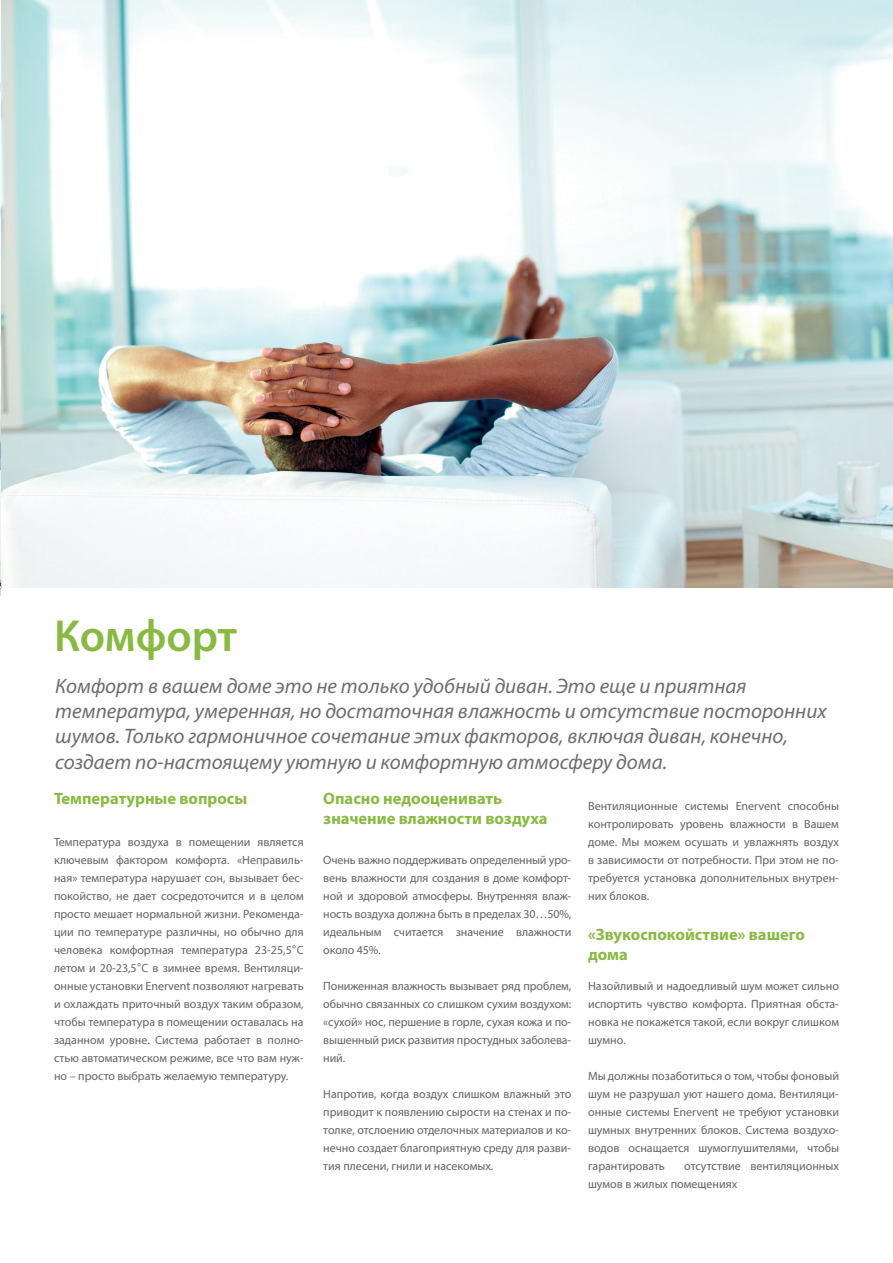
<style>
.page{position:relative;width:893px;height:1263px;background:#fff}
.page>*{position:absolute;margin:0;border:0;box-sizing:border-box;transform-origin:0 0}
.t1{font:600 45px "Myriad Pro";color:#88ba41}
.t2{font:italic 21px/25.2px "Myriad Pro";color:#6c6d70}
.t3{font:700 16.5px/19.8px "Myriad Pro";color:#88ba41}
.Body_Text{font:12px/18px "Myriad Pro";color:#636366;text-align:justify}
.s1{font-family:"Arial"}
</style>
<div class="page">
<img style="left:0;top:0;width:1px;height:595px">
<img style="left:2px;top:0;width:891px;height:588px">
<p class="t1" style="left:54px;top:607px;width:185px">Комфорт</p>
<p class="t2" style="left:55px;top:673px;width:773px">Комфорт в вашем доме это не только удобный диван. Это еще и приятная температура, умеренная, но достаточная влажность и отсутствие посторонних шумов. Только гармоничное сочетание этих факторов, включая диван, конечно, создает по-настоящему уютную и комфортную атмосферу дома.</p>
<p class="t3" style="left:54px;top:788px;width:195px">Температурные вопросы</p>
<p class="Body_Text" style="left:54px;top:833px;width:251px">Температура воздуха в помещении является ключевым фактором комфорта. «Неправиль&shy;ная» температура нарушает сон, вызывает бес&shy;покойство, не дает сосредоточится и в целом просто мешает нормальной жизни. Рекоменда&shy;ции по температуре различны, но обычно для человека комфортная температура 23-25,5<span class="s1">°</span>С летом и 20-23,5<span class="s1">°</span>С в зимнее время. Вентиляци&shy;онные установки Enervent позволяют нагревать и охлаждать приточный воздух таким образом, чтобы температура в помещении оставалась на заданном уровне. Система работает в полно&shy;стью автоматическом режиме, все что вам нуж&shy;но – просто выбрать желаемую температуру.</p>
<p class="t3" style="left:323px;top:788px;width:226px">Опасно недооценивать значение влажности воздуха</p>
<p class="Body_Text" style="left:323px;top:851px;width:250px">Очень важно поддерживать определенный уро&shy;вень влажности для создания в доме комфорт&shy;ной и здоровой атмосферы. Внутренняя влаж&shy;ность воздуха должна быть в пределах 30…50%, идеальным считается значение влажности около 45%.</p>
<p class="Body_Text" style="left:323px;top:977px;width:249px">Пониженная влажность вызывает ряд проблем, обычно связанных со слишком сухим воздухом: «сухой» нос, першение в горле, сухая кожа и по&shy;вышенный риск развития простудных заболева&shy;ний.</p>
<p class="Body_Text" style="left:323px;top:1085px;width:249px">Напротив, когда воздух слишком влажный это приводит к появлению сырости на стенах и по&shy;толке, отслоению отделочных материалов и ко&shy;нечно создает благоприятную среду для разви&shy;тия плесени, гнили и насекомых.</p>
<p class="Body_Text" style="left:588px;top:797px;width:252px">Вентиляционные системы Enervent способны контролировать уровень влажности в Вашем доме. Мы можем осушать и увлажнять воздух в зависимости от потребности. При этом не по&shy;требуется установка дополнительных внутрен&shy;них блоков.</p>
<p class="t3" style="left:588px;top:924px;width:218px">«Звукоспокойствие» вашего дома</p>
<p class="Body_Text" style="left:588px;top:977px;width:252px">Назойливый и надоедливый шум может сильно испортить чувство комфорта. Приятная обста&shy;новка не покажется такой, если вокруг слишком шумно.</p>
<p class="Body_Text" style="left:588px;top:1067px;width:252px">Мы должны позаботиться о том, чтобы фоновый шум не разрушал уют нашего дома. Вентиляци&shy;онные системы Enervent не требуют установки шумных внутренних блоков. Система воздухо&shy;водов оснащается шумоглушителями, чтобы гарантировать</p>
<p class="Body_Text" style="left:588px;top:1157px;width:252px;text-indent:96px">отсутствие вентиляционных шумов в жилых помещениях</p>
</div>
